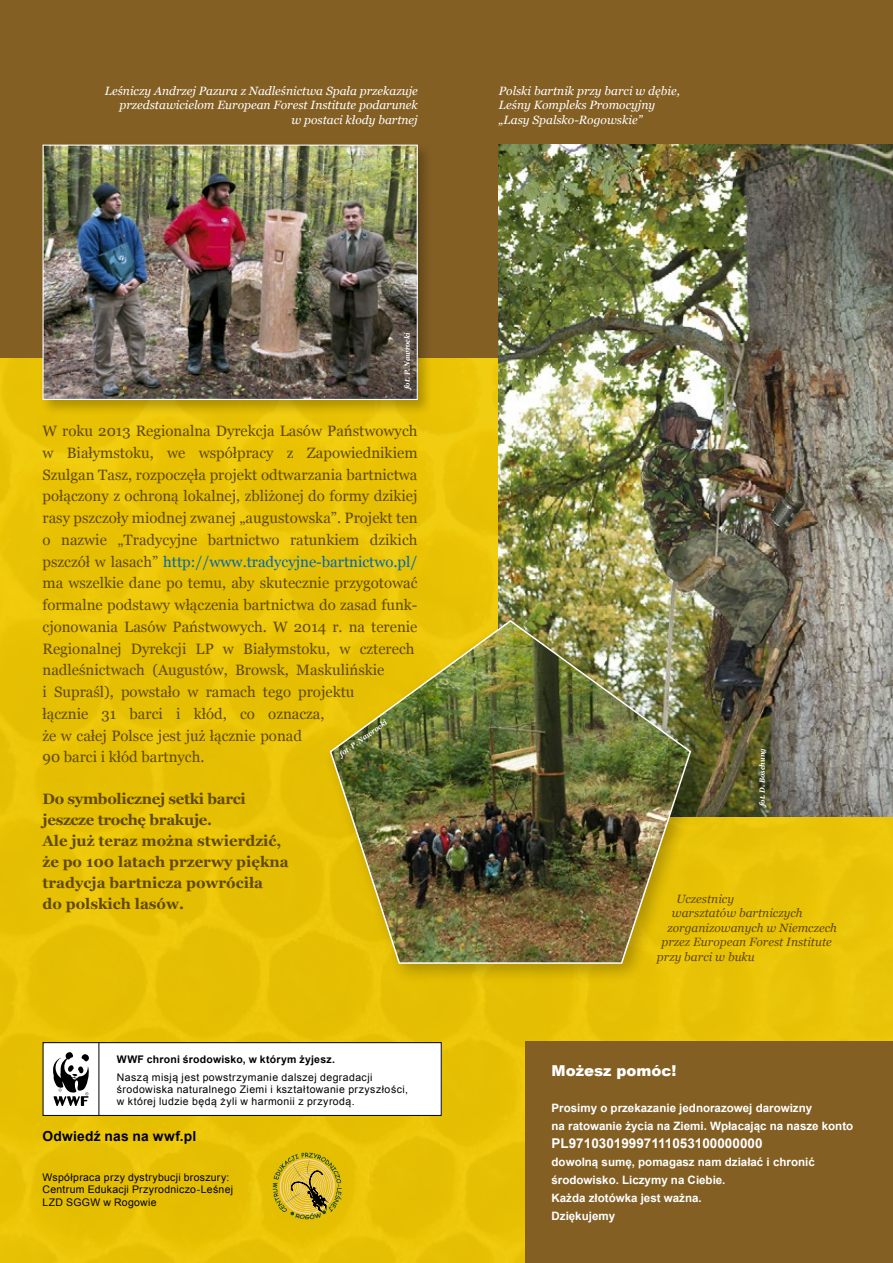
<style>
.page{position:relative;width:893px;height:1263px;background:#fff}
.page>*{position:absolute;margin:0;border:0;box-sizing:border-box;transform-origin:0 0}
.t1{font:15px/21.8px "Georgia";color:#614a00}
.t2{font:700 15px/21px "Georgia";color:#614a00}
.t3{font:900 15px "Arial";color:#fff}
.t4{font:700 13.8px "Arial";letter-spacing:.015em;color:#000}
.t5{font:700 13.5px "Arial";color:#fff}
.t6{font:italic 12px/14.4px "Georgia";color:#fff;text-align:right}
.t7{font:italic 12px "Georgia";color:#614a00}
.t8{font:700 11.55px/18px "Arial";color:#fff}
.t9{font:10.5px/12.3px "Arial";letter-spacing:.04em;color:#000}
.t10{font:700 10.5px "Arial";letter-spacing:.02em;color:#000}
.t11{font:italic 700 7.5px "Georgia";color:#fff;scale:.9 1}
.s1{color:#0068b0}
</style>
<div class="page">
<div style="left:0;top:357px;width:893px;height:906px;background:#e7c103"></div>
<div style="left:0;top:0;width:893px;height:357px;background:#845f24"></div>
<img style="left:499px;top:145px;width:394px;height:671px">
<div style="left:40px;top:142px;width:393px;height:273px;background:#000;opacity:.25"></div>
<img style="left:45px;top:147px;width:371px;height:251px">
<div style="left:43px;top:145px;width:375px;height:255px;border:1px solid #fff"></div>
<div style="left:323px;top:613px;width:387px;height:371px;background:#000;opacity:.25"></div>
<img style="left:329px;top:619px;width:363px;height:345px">
<div style="left:525px;top:1042px;width:368px;height:221px;background:#845f24"></div>
<div style="left:43px;top:1043px;width:398px;height:72px;background:#fff"></div>
<div style="left:43px;top:1042px;width:399px;height:74px;border:1px solid #000"></div>
<hr style="left:99px;top:1042px;width:1px;height:74px;background:#000">
<svg style="left:53px;top:1052px;width:36px;height:54px"></svg>
<svg style="left:273px;top:1152px;width:69px;height:67px"></svg>
<p class="t6" style="left:105px;top:84px;width:314px">Leśniczy Andrzej Pazura z Nadleśnictwa Spała przekazuje przedstawicielom European Forest Institute podarunek<br>w postaci kłody bartnej</p>
<p class="t6" style="left:499px;top:84px;width:183px;text-align:left">Polski bartnik przy barci w dębie,<br>Leśny Kompleks Promocyjny „Lasy Spalsko-Rogowskie”</p>
<p class="t11" style="left:403px;top:389px;width:65px;rotate:-90deg">fot. P. Nawrocki</p>
<p class="t1" style="left:43px;top:420px;width:377px">W roku 2013 Regionalna Dyrekcja Lasów Państwowych w Białymstoku, we współpracy z Zapowiednikiem Szulgan Tasz, rozpoczęła projekt odtwarzania bartnictwa połączony z ochroną lokalnej, zbliżonej do formy dzikiej rasy pszczoły miodnej zwanej „augustowska”. Projekt ten o nazwie „Tradycyjne bartnictwo ratunkiem dzikich pszczół w lasach” <span class="s1">http://www.tradycyjne-bartnictwo.pl/ </span>ma wszelkie dane po temu, aby skutecznie przygotować formalne podstawy włączenia bartnictwa do zasad funk&shy;cjonowania Lasów Państwowych. W 2014 r. na terenie Regionalnej Dyrekcji LP w Białymstoku, w czterech nadleśnictwach (Augustów, Browsk, Maskulińskie<br>i Supraśl), powstało w ramach tego projektu<br>łącznie 31 barci i kłód, co oznacza,<br>że w całej Polsce jest już łącznie ponad<br>90 barci i kłód bartnych.</p>
<p class="t2" style="left:43px;top:789px;width:248px">Do symbolicznej setki barci jeszcze trochę brakuje.<br>Ale już teraz można stwierdzić, że po 100 latach przerwy piękna tradycja bartnicza powróciła<br>do polskich lasów.</p>
<p class="t11" style="left:338px;top:751px;width:65px;rotate:-36deg">fot. P. Nawrocki</p>
<p class="t10" style="left:117px;top:1053px;width:220px">WWF chroni środowisko, w którym żyjesz.</p>
<p class="t9" style="left:117px;top:1071px;width:293px">Naszą misją jest powstrzymanie dalszej degradacji środowiska naturalnego Ziemi i kształtowanie przyszłości, w której ludzie będą żyli w harmonii z przyrodą.</p>
<p class="t4" style="left:43px;top:1127px;width:155px">Odwiedź nas na wwf.pl</p>
<p class="t9" style="left:43px;top:1171px;width:192px">Współpraca przy dystrybucji broszury:<br>Centrum Edukacji Przyrodniczo-Leśnej<br>LZD SGGW w Rogowie</p>
<p class="t11" style="left:758px;top:806px;width:66px;rotate:-90deg">fot. D. Boschung</p>
<p class="t7" style="left:676px;top:892px;width:59px">Uczestnicy</p>
<p class="t7" style="left:672px;top:906px;width:132px">warsztatów bartniczych</p>
<p class="t7" style="left:667px;top:921px;width:171px">zorganizowanych w Niemczech</p>
<p class="t7" style="left:661px;top:935px;width:172px">przez European Forest Institute</p>
<p class="t7" style="left:657px;top:950px;width:99px">przy barci w buku</p>
<p class="t3" style="left:552px;top:1060px;width:127px">Możesz pomóc!</p>
<p class="t8" style="left:552px;top:1099px;width:303px">Prosimy o przekazanie jednorazowej darowizny<br>na ratowanie życia na Ziemi. Wpłacając na nasze konto</p>
<p class="t5" style="left:552px;top:1134px;width:212px">PL97103019997111053100000000</p>
<p class="t8" style="left:552px;top:1153px;width:265px">dowolną sumę, pomagasz nam działać i chronić środowisko. Liczymy na Ciebie.<br>Każda złotówka jest ważna.<br>Dziękujemy</p>
</div>
